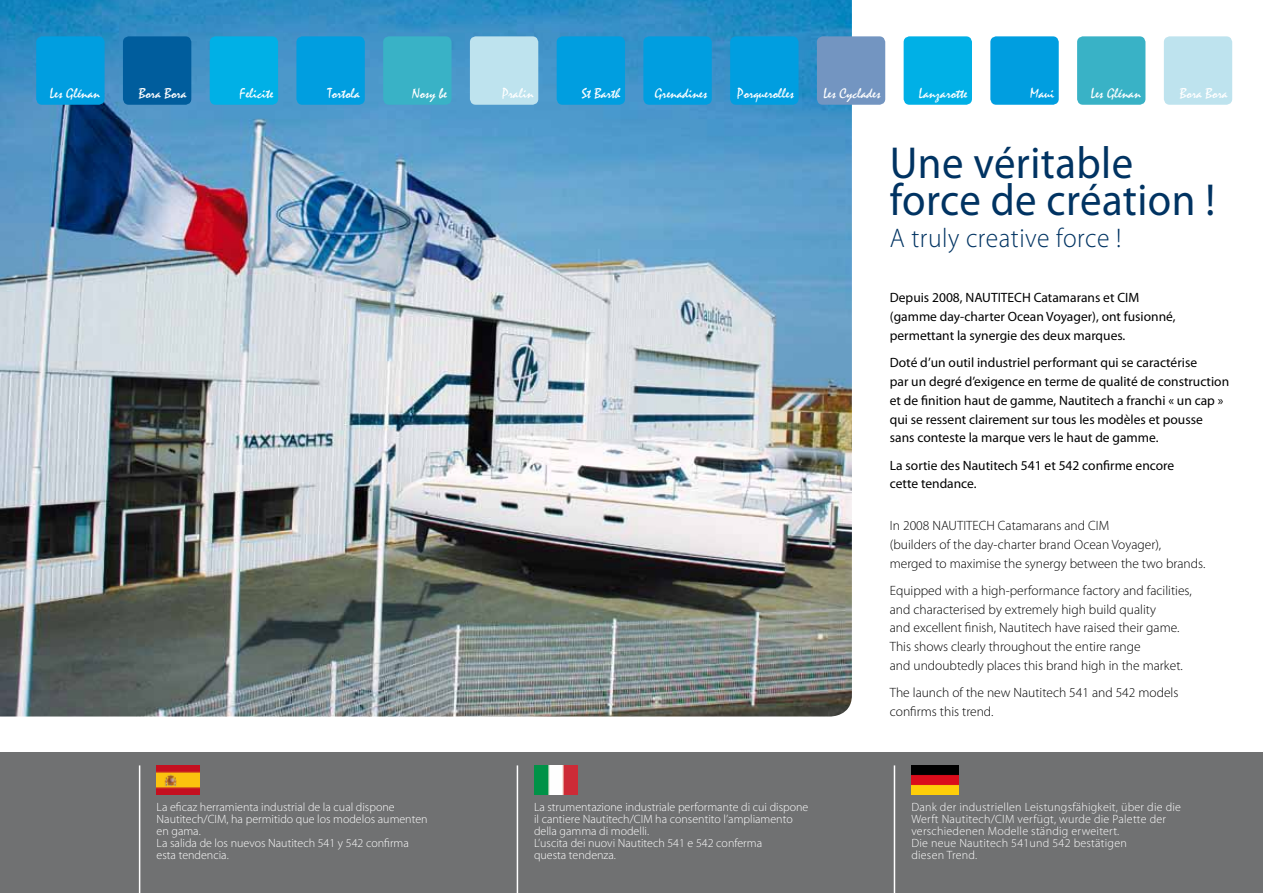
<style>
.page{position:relative;width:1263px;height:893px;background:#fff}
.page>*{position:absolute;margin:0;border:0;box-sizing:border-box;transform-origin:0 0}
.t1{font:45px/37.5px "Myriad Pro";letter-spacing:.01em;color:#003362;scale:.95 1}
.t2{font:300 27px "Myriad Pro";letter-spacing:.02em;color:#003362;scale:.95 1}
.t3{font:14.55px "Mistral";color:#fff}
.t4{font:300 13.5px/18.8px "Myriad Pro";color:#000}
.t5{font:13.5px/18.8px "Myriad Pro";color:#000}
.t6{font:300 12px/12px "Myriad Pro";color:#fff}
.t7{font:300 12px/12px "Myriad Pro";letter-spacing:.02em;color:#fff}
</style>
<div class="page">
<div style="left:0;top:753px;width:1263px;height:140px;background:#707172"></div>
<img style="left:0;top:0;width:852px;height:716px">
<div style="left:36px;top:36px;width:69px;height:69px;background:#009ee0;border-radius:6px"></div>
<div style="left:730px;top:36px;width:68px;height:69px;background:#009ee0;border-radius:6px"></div>
<div style="left:123px;top:36px;width:68px;height:69px;background:#005d9d;border-radius:6px"></div>
<div style="left:817px;top:36px;width:68px;height:69px;background:#7395c1;border-radius:6px"></div>
<div style="left:210px;top:36px;width:68px;height:69px;background:#00b0e6;border-radius:6px"></div>
<div style="left:904px;top:36px;width:68px;height:69px;background:#00b0e6;border-radius:6px"></div>
<div style="left:296px;top:36px;width:69px;height:69px;background:#009ee0;border-radius:6px"></div>
<div style="left:990px;top:36px;width:69px;height:69px;background:#009ee0;border-radius:6px"></div>
<div style="left:383px;top:36px;width:68px;height:69px;background:#39b2c6;border-radius:6px"></div>
<div style="left:1077px;top:36px;width:68px;height:69px;background:#39b2c6;border-radius:6px"></div>
<div style="left:470px;top:36px;width:68px;height:69px;background:#bee3ee;border-radius:6px"></div>
<div style="left:1164px;top:36px;width:68px;height:69px;background:#bee3ee;border-radius:6px"></div>
<div style="left:557px;top:36px;width:68px;height:69px;background:#009ee0;border-radius:6px"></div>
<div style="left:643px;top:36px;width:69px;height:69px;background:#009ee0;border-radius:6px"></div>
<hr style="left:139px;top:765px;width:1px;height:128px;background:#fff">
<hr style="left:517px;top:765px;width:1px;height:128px;background:#fff">
<hr style="left:894px;top:765px;width:1px;height:128px;background:#fff">
<img style="left:911px;top:765px;width:48px;height:29px">
<img style="left:157px;top:765px;width:42px;height:29px">
<img style="left:535px;top:765px;width:43px;height:29px">
<p class="t3" style="left:50px;top:85px;width:52px">Les Glénan</p>
<p class="t3" style="left:139px;top:85px;width:49px">Bora Bora</p>
<p class="t3" style="left:240px;top:85px;width:35px">Felicite</p>
<p class="t3" style="left:328px;top:85px;width:34px">Tortola</p>
<p class="t3" style="left:412px;top:85px;width:36px">Nosy be</p>
<p class="t3" style="left:502px;top:85px;width:33px">Pralin</p>
<p class="t3" style="left:582px;top:85px;width:40px">St Barth</p>
<p class="t3" style="left:655px;top:85px;width:54px">Grenadines</p>
<p class="t3" style="left:737px;top:85px;width:58px">Porquerolles</p>
<p class="t3" style="left:823px;top:85px;width:59px">Les Cyclades</p>
<p class="t3" style="left:919px;top:85px;width:50px">Lanzarotte</p>
<p class="t3" style="left:1030px;top:85px;width:26px">Maui</p>
<p class="t3" style="left:1091px;top:85px;width:52px">Les Glénan</p>
<p class="t3" style="left:1180px;top:85px;width:49px">Bora Bora</p>
<h1 class="t1" style="left:890px;top:143px;width:344px">Une véritable force de création !</h1>
<h2 class="t2" style="left:890px;top:222px;width:245px">A truly creative force !</h2>
<p class="t5" style="left:890px;top:288px;width:287px">Depuis 2008, NAUTITECH Catamarans et CIM (gamme day-charter Ocean Voyager), ont fusionné, permettant la synergie des deux marques.</p>
<p class="t5" style="left:890px;top:353px;width:341px">Doté d’un outil industriel performant qui se caractérise<br>par un degré d’exigence en terme de qualité de construction et de finition haut de gamme, Nautitech a franchi « un cap » qui se ressent clairement sur tous les modèles et pousse sans conteste la marque vers le haut de gamme.</p>
<p class="t5" style="left:890px;top:455px;width:286px">La sortie des Nautitech 541 et 542 confirme encore cette tendance.</p>
<p class="t4" style="left:890px;top:516px;width:317px">In 2008 NAUTITECH Catamarans and CIM<br>(builders of the day-charter brand Ocean Voyager), merged to maximise the synergy between the two brands.</p>
<p class="t4" style="left:890px;top:581px;width:303px">Equipped with a high-performance factory and facilities, and characterised by extremely high build quality<br>and excellent finish, Nautitech have raised their game.<br>This shows clearly throughout the entire range<br>and undoubtedly places this brand high in the market.</p>
<p class="t4" style="left:890px;top:683px;width:290px">The launch of the new Nautitech 541 and 542 models confirms this trend.</p>
<p class="t6" style="left:157px;top:800px;width:272px">La eficaz herramienta industrial de la cual dispone Nautitech/CIM, ha permitido que los modelos aumenten en gama.<br>La salida de los nuevos Nautitech 541 y 542 confirma esta tendencia.</p>
<p class="t6" style="left:534px;top:800px;width:276px">La strumentazione industriale performante di cui dispone il cantiere Nautitech/CIM ha consentito l’ampliamento della gamma di modelli.<br>L’uscita dei nuovi Nautitech 541 e 542 conferma<br>questa tendenza.</p>
<p class="t7" style="left:911px;top:800px;width:271px">Dank der industriellen Leistungsfähigkeit, über die die Werft Nautitech/CIM verfügt, wurde die Palette der verschiedenen Modelle ständig erweitert.<br>Die neue Nautitech 541und 542 bestätigen<br>diesen Trend.</p>
</div>
